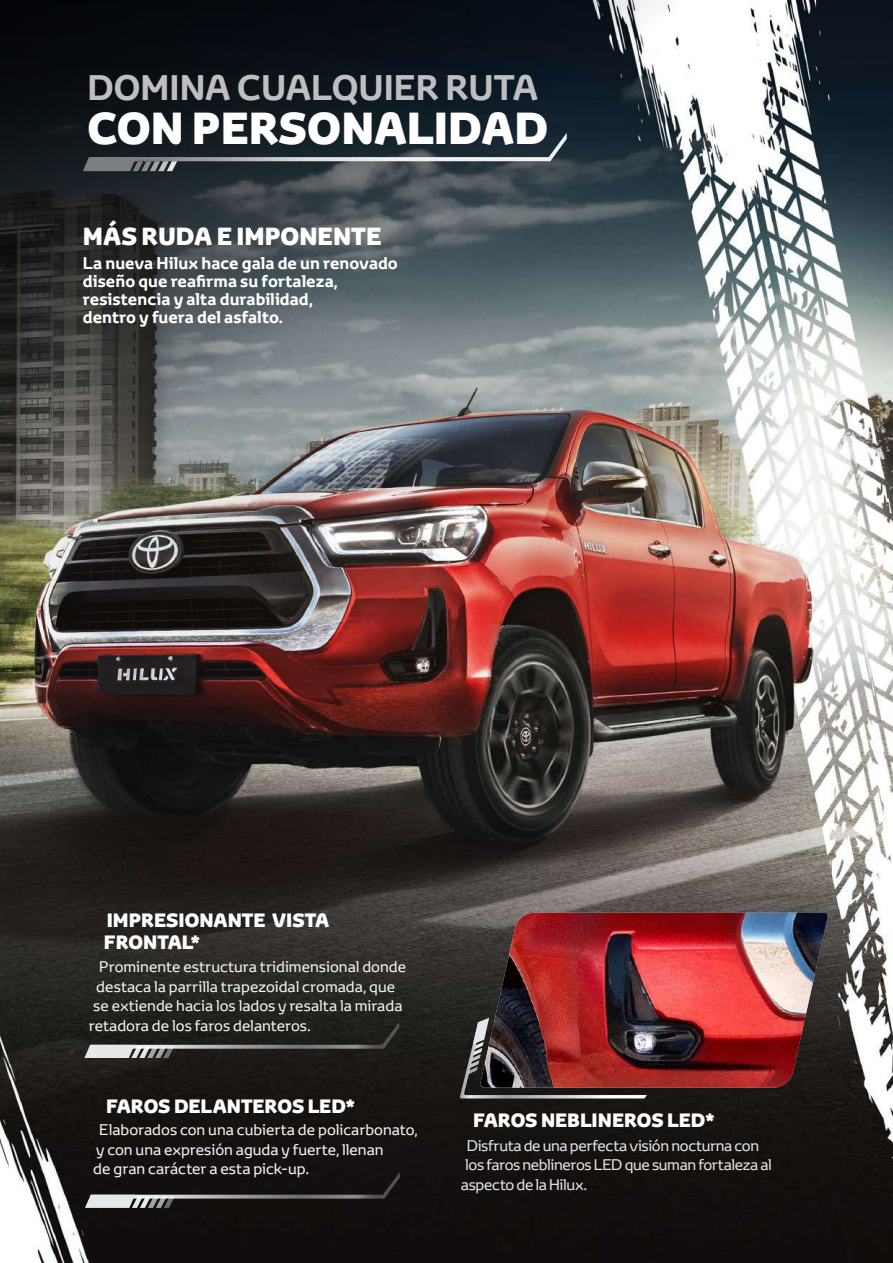
<style>
.page{position:relative;width:893px;height:1263px;background:#fff}
.page>*{position:absolute;margin:0;border:0;box-sizing:border-box;transform-origin:0 0}
.t1{font:800 43.5px "Toyota Display";color:#fff}
.t2{font:700 34.5px "Toyota Display";color:#bfbec0}
.t3{font:800 24px "Toyota Display";color:#fff}
.t4{font:800 18.75px/22.5px "Toyota Display";color:#fff}
.t5{font:700 16.5px/18px "Toyota Display";color:#fff}
.t6{font:15px/19.5px "Toyota Display";color:#f1f1f0}
.t7{font:15px "Toyota Display";letter-spacing:-.025em;color:#e0e1e3}
</style>
<div class="page">
<img style="left:0;top:0;width:893px;height:1263px">
<img style="left:480px;top:913px;width:348px;height:174px">
<img style="left:460px;top:1018px;width:187px;height:80px">
<img style="left:0;top:0;width:872px;height:653px">
<svg style="left:83px;top:133px;width:484px;height:38px;background:#343f45"></svg>
<svg style="left:84px;top:1022px;width:315px;height:36px;background:#363633"></svg>
<svg style="left:85px;top:1172px;width:315px;height:36px;background:#2d2a2a"></svg>
<h2 class="t2" style="left:88px;top:64px;width:452px">DOMINA CUALQUIER RUTA</h2>
<h1 class="t1" style="left:87px;top:98px;width:462px">CON PERSONALIDAD</h1>
<h3 class="t3" style="left:83px;top:219px;width:300px">MÁS RUDA E IMPONENTE</h3>
<p class="t5" style="left:83px;top:254px;width:316px">La nueva Hilux hace gala de un renovado diseño que reafirma su fortaleza, resistencia y alta durabilidad,<br>dentro y fuera del asfalto.</p>
<p class="t4" style="left:104px;top:908px;width:227px">IMPRESIONANTE VISTA<br>FRONTAL*</p>
<p class="t6" style="left:99px;top:956px;width:308px">Prominente estructura tridimensional donde</p>
<p class="t6" style="left:96px;top:976px;width:300px">destaca la parrilla trapezoidal cromada, que</p>
<p class="t6" style="left:93px;top:995px;width:311px">se extiende hacia los lados y resalta la mirada</p>
<p class="t6" style="left:89px;top:1015px;width:224px">retadora de los faros delanteros.</p>
<p class="t4" style="left:106px;top:1095px;width:250px">FAROS DELANTEROS LED*</p>
<p class="t6" style="left:93px;top:1120px;width:326px;text-indent:6px">Elaborados con una cubierta de policarbonato, y con una expresión aguda y fuerte, llenan<br>de gran carácter a esta pick-up.</p>
<p class="t4" style="left:473px;top:1109px;width:243px">FAROS NEBLINEROS LED*</p>
<p class="t7" style="left:467px;top:1135px;width:294px">Disfruta de una perfecta visión nocturna con</p>
<p class="t7" style="left:465px;top:1155px;width:308px">los faros neblineros LED que suman fortaleza al</p>
<p class="t7" style="left:461px;top:1174px;width:128px">aspecto de la Hilux.</p>
</div>
